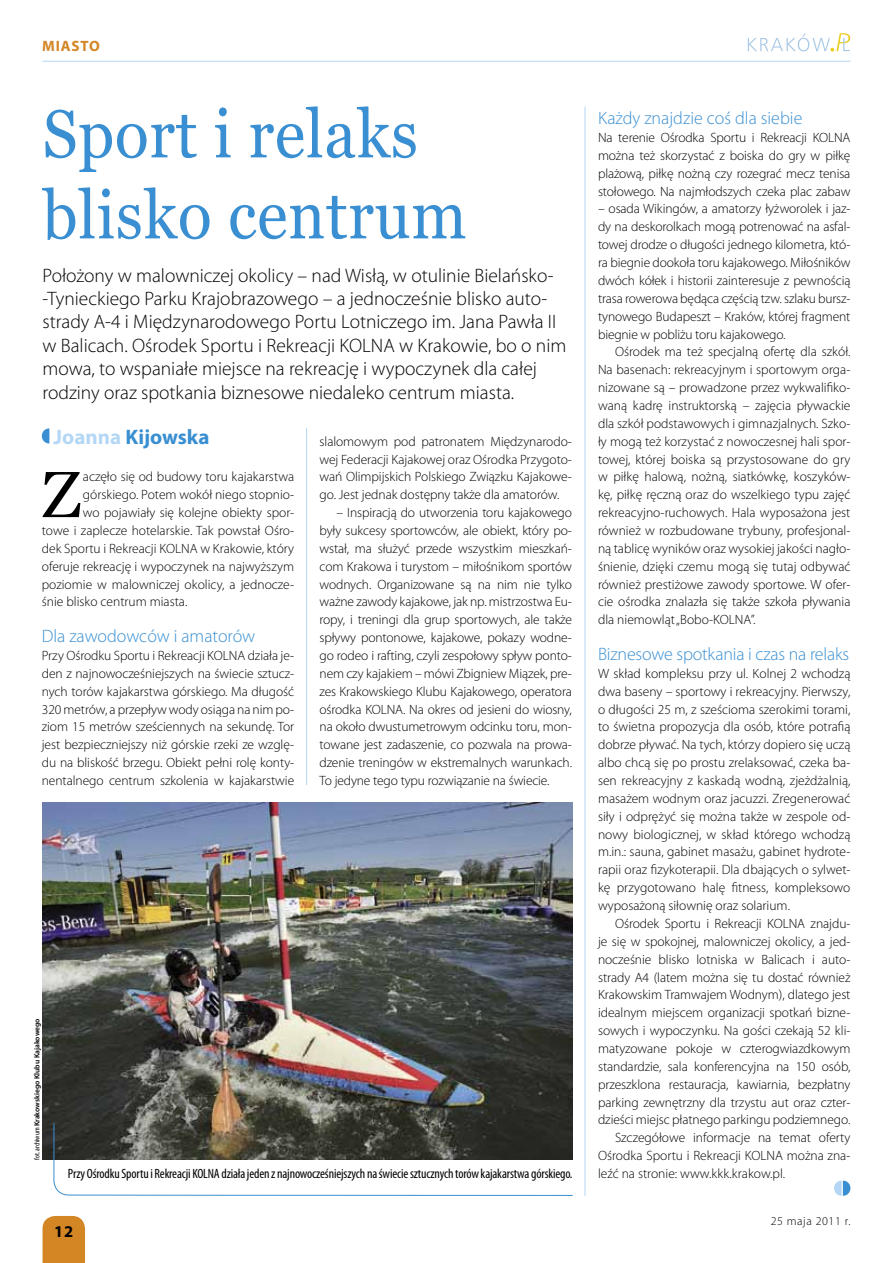
<style>
.page{position:relative;width:893px;height:1263px;background:#fff}
.page>*{position:absolute;margin:0;border:0;box-sizing:border-box;transform-origin:0 0}
.t1{font:67.5px/81px "Georgia";letter-spacing:.01em;color:#398fd1;scale:.93 1}
.t2{font:65.1px "Georgia";color:#000}
.t3{font:700 21px "Myriad Pro";color:#398fd1}
.t4{font:300 19.5px/23.4px "Myriad Pro";color:#000}
.t5{font:300 18px "Myriad Pro";letter-spacing:-.005em;color:#398fd1}
.t6{font:700 16.5px "Myriad Pro";color:#000}
.t7{font:700 15px "Myriad Pro";color:#d48625}
.t8{font:300 13.5px/17.9px "Myriad Pro";letter-spacing:-.005em;color:#000;text-align:justify}
.t9{font:condensed 13.5px "Myriad Pro";letter-spacing:-.01em;color:#000}
.t10{font:300 12px "Myriad Pro";letter-spacing:.05em;color:#000}
.t11{font:600 7.5px "Myriad Pro";color:#000}
.s1{color:#b4d7f5}
.s2{font-weight:400;font-stretch:condensed}
</style>
<div class="page">
<div style="left:43px;top:1216px;width:42px;height:47px;background:#d48625"></div>
<hr style="left:43px;top:61px;width:807px;height:1px;background:#b4d7f5">
<svg style="left:748px;top:33px;width:102px;height:19px"></svg>
<img style="left:43px;top:803px;width:530px;height:356px">
<svg style="left:834px;top:1180px;width:16px;height:16px"></svg>
<hr style="left:585px;top:106px;width:1px;height:1090px;background:#b4d7f5">
<hr style="left:306px;top:428px;width:1px;height:357px;background:#b4d7f5">
<svg style="left:52px;top:1123px;width:521px;height:73px"></svg>
<svg style="left:42px;top:428px;width:7px;height:15px"></svg>
<p class="t7" style="left:42px;top:36px;width:11px">miasto</p>
<h1 class="t1" style="left:42px;top:95px;width:458px">Sport i relaks blisko centrum</h1>
<p class="t4" style="left:42px;top:263px;width:525px">Położony w malowniczej okolicy – nad Wisłą, w otulinie Bielańsko--Tynieckiego Parku Krajobrazowego – a jednocześnie blisko auto&shy;strady A-4 i Międzynarodowego Portu Lotniczego im. Jana Pawła II w Balicach. Ośrodek Sportu i Rekreacji KOLNA w Krakowie, bo o nim mowa, to wspaniałe miejsce na rekreację i wypoczynek dla całej rodziny oraz spotkania biznesowe niedaleko centrum miasta.</p>
<h3 class="t3" style="left:54px;top:423px;width:157px"><span class="s1">Joanna</span> Kijowska</h3>
<h2 class="t2" style="left:42px;top:455px;width:41px">Z</h2>
<p class="t8" style="left:83px;top:468px;width:213px">aczęło się od budowy toru kajakarstwa</p>
<p class="t8" style="left:83px;top:486px;width:213px">górskiego. Potem wokół niego stopnio-</p>
<p class="t8" style="left:83px;top:503px;width:213px">wo pojawiały się kolejne obiekty spor-</p>
<p class="t8" style="left:42px;top:521px;width:254px">towe i zaplecze hotelarskie. Tak powstał Ośro-</p>
<p class="t8" style="left:42px;top:539px;width:254px">dek Sportu i Rekreacji KOLNA w Krakowie, który</p>
<p class="t8" style="left:42px;top:557px;width:254px">oferuje rekreację i wypoczynek na najwyższym</p>
<p class="t8" style="left:42px;top:575px;width:254px">poziomie w malowniczej okolicy, a jednocze-</p>
<p class="t8" style="left:42px;top:593px;width:147px">śnie blisko centrum miasta.</p>
<h3 class="t5" style="left:42px;top:625px;width:215px">Dla zawodowców i amatorów</h3>
<p class="t8" style="left:42px;top:646px;width:254px">Przy Ośrodku Sportu i Rekreacji KOLNA działa je&shy;den z najnowocześniejszych na świecie sztucz&shy;nych torów kajakarstwa górskiego. Ma długość 320 metrów, a przepływ wody osiąga na nim po&shy;ziom 15 metrów sześciennych na sekundę. Tor jest bezpieczniejszy niż górskie rzeki ze wzglę&shy;du na bliskość brzegu. Obiekt pełni rolę konty&shy;nentalnego centrum szkolenia w kajakarstwie</p>
<p class="t8" style="left:320px;top:432px;width:254px">slalomowym pod patronatem Międzynarodo&shy;wej Federacji Kajakowej oraz Ośrodka Przygoto&shy;wań Olimpijskich Polskiego Związku Kajakowe&shy;go. Jest jednak dostępny także dla amatorów.</p>
<p class="t8" style="left:320px;top:504px;width:254px;text-indent:17px">– Inspiracją do utworzenia toru kajakowego były sukcesy sportowców, ale obiekt, który po&shy;wstał, ma służyć przede wszystkim mieszkań&shy;com Krakowa i turystom – miłośnikom sportów wodnych. Organizowane są na nim nie tylko ważne zawody kajakowe, jak np. mistrzostwa Eu&shy;ropy, i treningi dla grup sportowych, ale także spływy pontonowe, kajakowe, pokazy wodne&shy;go rodeo i rafting, czyli zespołowy spływ ponto&shy;nem czy kajakiem – mówi Zbigniew Miązek, pre&shy;zes Krakowskiego Klubu Kajakowego, operatora ośrodka KOLNA. Na okres od jesieni do wiosny, na około dwustumetrowym odcinku toru, mon&shy;towane jest zadaszenie, co pozwala na prowa&shy;dzenie treningów w ekstremalnych warunkach.<br>To jedyne tego typu rozwiązanie na świecie.</p>
<p class="t11" style="left:32px;top:1160px;width:143px;rotate:-90deg"><span class="s2">fot. archiwum</span> Krakowskiego Klubu Kajakowego</p>
<h3 class="t5" style="left:598px;top:107px;width:206px">Każdy znajdzie coś dla siebie</h3>
<p class="t8" style="left:598px;top:128px;width:254px">Na terenie Ośrodka Sportu i Rekreacji KOLNA można też skorzystać z boiska do gry w piłkę plażową, piłkę nożną czy rozegrać mecz tenisa stołowego. Na najmłodszych czeka plac zabaw</p>
<p class="t8" style="left:598px;top:200px;width:254px">– osada Wikingów, a amatorzy łyżworolek i jaz&shy;dy na deskorolkach mogą potrenować na asfal&shy;towej drodze o długości jednego kilometra, któ&shy;ra biegnie dookoła toru kajakowego. Miłośników dwóch kółek i historii zainteresuje z pewnością trasa rowerowa będąca częścią tzw. szlaku bursz&shy;tynowego Budapeszt – Kraków, której fragment biegnie w pobliżu toru kajakowego.</p>
<p class="t8" style="left:598px;top:343px;width:254px;text-indent:17px">Ośrodek ma też specjalną ofertę dla szkół.<br>Na basenach: rekreacyjnym i sportowym orga&shy;nizowane są – prowadzone przez wykwalifiko&shy;waną kadrę instruktorską – zajęcia pływackie dla szkół podstawowych i gimnazjalnych. Szko&shy;ły mogą też korzystać z nowoczesnej hali spor&shy;towej, której boiska są przystosowane do gry w piłkę halową, nożną, siatkówkę, koszyków&shy;kę, piłkę ręczną oraz do wszelkiego typu zajęć rekreacyjno-ruchowych. Hala wyposażona jest również w rozbudowane trybuny, profesjonal&shy;ną tablicę wyników oraz wysokiej jakości nagło&shy;śnienie, dzięki czemu mogą się tutaj odbywać również prestiżowe zawody sportowe. W ofer&shy;cie ośrodka znalazła się także szkoła pływania dla niemowląt „Bobo-KOLNA”.</p>
<h3 class="t5" style="left:598px;top:643px;width:253px">Biznesowe spotkania i czas na relaks</h3>
<p class="t8" style="left:598px;top:664px;width:254px">W skład kompleksu przy ul. Kolnej 2 wchodzą dwa baseny – sportowy i rekreacyjny. Pierwszy, o długości 25 m, z sześcioma szerokimi torami, to świetna propozycja dla osób, które potrafią dobrze pływać. Na tych, którzy dopiero się uczą albo chcą się po prostu zrelaksować, czeka ba&shy;sen rekreacyjny z kaskadą wodną, zjeżdżalnią, masażem wodnym oraz jacuzzi. Zregenerować siły i odprężyć się można także w zespole od&shy;nowy biologicznej, w skład którego wchodzą m.in.: sauna, gabinet masażu, gabinet hydrote&shy;rapii oraz fizykoterapii. Dla dbających o sylwet&shy;kę przygotowano halę fitness, kompleksowo wyposażoną siłownię oraz solarium.</p>
<p class="t8" style="left:598px;top:914px;width:254px;text-align:right">Ośrodek Sportu i Rekreacji KOLNA znajdu-<br>je się w spokojnej, malowniczej okolicy, a jed&shy;nocześnie blisko lotniska w Balicach i auto&shy;strady A4 (latem można się tu dostać również Krakowskim Tramwajem Wodnym), dlatego jest idealnym miejscem organizacji spotkań bizne&shy;sowych i wypoczynku. Na gości czekają 52 kli&shy;matyzowane pokoje w czterogwiazdkowym standardzie, sala konferencyjna na 150 osób, przeszklona restauracja, kawiarnia, bezpłatny parking zewnętrzny dla trzystu aut oraz czter&shy;dzieści miejsc płatnego parkingu podziemnego.<br>Szczegółowe informacje na temat oferty Ośrodka Sportu i Rekreacji KOLNA można zna-</p>
<p class="t9" style="left:68px;top:1165px;width:506px">Przy Ośrodku Sportu i Rekreacji KOLNA działa jeden z najnowocześniejszych na świecie sztucznych torów kajakarstwa górskiego.</p>
<p class="t8" style="left:598px;top:1164px;width:189px">leźć na stronie: www.kkk.krakow.pl.</p>
<p class="t6" style="left:54px;top:1221px;width:21px">12</p>
<p class="t10" style="left:771px;top:1213px;width:81px">25 maja 2011 r.</p>
</div>
